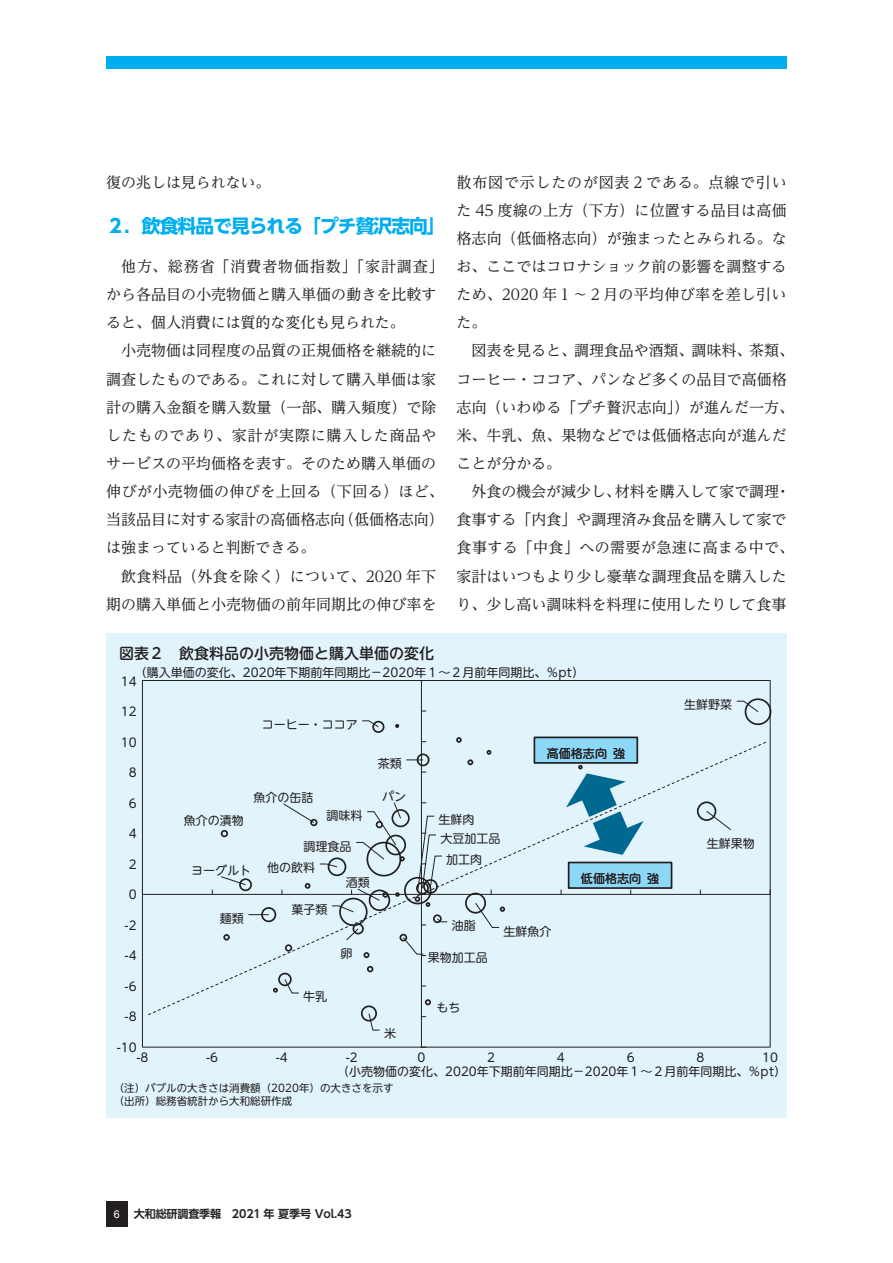
<style>
.page{position:relative;width:893px;height:1263px;background:#fff}
.page>*{position:absolute;margin:0;border:0;box-sizing:border-box;transform-origin:0 0}
.t1{font:700 18.75px "UD Shin Go Pr 6";letter-spacing:-.05em;color:#00aeef}
.t2{font:15px/28.2px "UD Reimin Pr 6";color:#231f20}
.t3{font:500 15px "UD Shin M Go Pr 6";color:#231f20}
.t4{font:12px "UD Shin M Go Pr 6";color:#231f20}
.t5{font:700 11.1px "UD Shin Go Pr 6 De";letter-spacing:-.01em;color:#231f20}
.t6{font:10.8px "Arial";color:#fff}
.t7{font:10.5px/12.8px "UD Shin M Go Pr 6";color:#231f20}
</style>
<div class="page">
<div style="left:106px;top:56px;width:681px;height:13px;background:#00aeef"></div>
<div style="left:106px;top:1201px;width:22px;height:26px;background:#231f20"></div>
<div style="left:106px;top:633px;width:681px;height:485px;background:#e1f4fc"></div>
<hr style="left:421px;top:680px;width:1px;height:367px;background:#231f20">
<hr style="left:142px;top:894px;width:628px;height:1px;background:#231f20">
<div style="left:361px;top:1005px;width:16px;height:16px;border:2px solid #231f20;border-radius:50%"></div>
<div style="left:745px;top:698px;width:26px;height:27px;border:2px solid #231f20;border-radius:50%"></div>
<svg style="left:395px;top:724px;width:4px;height:4px"></svg>
<svg style="left:456px;top:737px;width:6px;height:4px"></svg>
<div style="left:372px;top:721px;width:12px;height:12px;border:2px solid #231f20;border-radius:50%"></div>
<svg style="left:368px;top:1016px;width:12px;height:14px"></svg>
<svg style="left:736px;top:701px;width:23px;height:11px"></svg>
<svg style="left:362px;top:720px;width:17px;height:7px"></svg>
<svg style="left:145px;top:741px;width:622px;height:275px"></svg>
<svg style="left:560px;top:765px;width:89px;height:92px"></svg>
<div style="left:569px;top:862px;width:103px;height:26px;background:#8dd7f7"></div>
<div style="left:568px;top:862px;width:104px;height:27px;border:2px solid #231f20"></div>
<div style="left:534px;top:737px;width:103px;height:26px;background:#8dd7f7"></div>
<div style="left:534px;top:736px;width:104px;height:28px;border:2px solid #231f20"></div>
<p class="t2" style="left:106px;top:167px;width:166px">復の兆しは見られない。</p>
<p class="t1" style="left:106px;top:211px;width:341px">２．飲食料品で見られる「プチ贅沢志向」</p>
<p class="t2" style="left:106px;top:252px;width:339px;text-indent:15px">他方、総務省「消費者物価指数」「家計調査」から各品目の小売物価と購入単価の動きを比較すると、個人消費には質的な変化も見られた。</p>
<p class="t2" style="left:106px;top:336px;width:339px;text-indent:15px">小売物価は同程度の品質の正規価格を継続的に調査したものである。これに対して購入単価は家計の購入金額を購入数量（一部、購入頻度）で除したものであり、家計が実際に購入した商品やサービスの平均価格を表す。そのため購入単価の伸びが小売物価の伸びを上回る（下回る）ほど、当該品目に対する家計の高価格志向（低価格志向）は強まっていると判断できる。</p>
<p class="t2" style="left:106px;top:561px;width:331px;text-align:right">飲食料品（外食を除く）について、2020 年下期の購入単価と小売物価の前年同期比の伸び率を</p>
<p class="t3" style="left:119px;top:641px;width:317px">図表２　飲食料品の小売物価と購入単価の変化</p>
<p class="t2" style="left:457px;top:167px;width:332px;text-align:justify">散布図で示したのが図表２である。点線で引いた 45 度線の上方（下方）に位置する品目は高価格志向（低価格志向）が強まったとみられる。なお、ここではコロナショック前の影響を調整するため、2020 年１～２月の平均伸び率を差し引いた。</p>
<p class="t2" style="left:457px;top:336px;width:339px;text-indent:15px">図表を見ると、調理食品や酒類、調味料、茶類、コーヒー・ココア、パンなど多くの品目で高価格志向（いわゆる「プチ贅沢志向」）が進んだ一方、米、牛乳、魚、果物などでは低価格志向が進んだことが分かる。</p>
<p class="t2" style="left:457px;top:477px;width:339px;text-indent:15px">外食の機会が減少し、材料を購入して家で調理・食事する「内食」や調理済み食品を購入して家で食事する「中食」への需要が急速に高まる中で、家計はいつもより少し豪華な調理食品を購入したり、少し高い調味料を料理に使用したりして食事</p>
<p class="t4" style="left:135px;top:662px;width:451px">（購入単価の変化、2020年下期前年同期比－2020年１～２月前年同期比、％pt）</p>
<p class="t4" style="left:121px;top:671px;width:17px">14</p>
<p class="t4" style="left:121px;top:702px;width:17px">12</p>
<p class="t4" style="left:121px;top:732px;width:17px">10</p>
<p class="t4" style="left:129px;top:763px;width:9px">8</p>
<p class="t4" style="left:262px;top:714px;width:97px">コーヒー・ココア</p>
<p class="t4" style="left:378px;top:753px;width:25px">茶類</p>
<p class="t4" style="left:547px;top:744px;width:80px">高価格志向強</p>
<p class="t4" style="left:684px;top:695px;width:49px">生鮮野菜</p>
<p class="t4" style="left:129px;top:793px;width:9px">6</p>
<p class="t4" style="left:129px;top:824px;width:9px">4</p>
<p class="t4" style="left:129px;top:854px;width:9px">2</p>
<p class="t4" style="left:129px;top:885px;width:9px">0</p>
<p class="t4" style="left:125px;top:915px;width:13px">-2</p>
<p class="t4" style="left:125px;top:946px;width:13px">-4</p>
<p class="t4" style="left:125px;top:976px;width:13px">-6</p>
<p class="t4" style="left:125px;top:1007px;width:13px">-8</p>
<p class="t4" style="left:184px;top:811px;width:61px">魚介の漬物</p>
<p class="t4" style="left:254px;top:787px;width:61px">魚介の缶詰</p>
<p class="t4" style="left:326px;top:805px;width:37px">調味料</p>
<p class="t4" style="left:304px;top:836px;width:49px">調理食品</p>
<p class="t4" style="left:191px;top:860px;width:61px">ヨーグルト</p>
<p class="t4" style="left:220px;top:908px;width:25px">麺類</p>
<p class="t4" style="left:267px;top:858px;width:49px">他の飲料</p>
<p class="t4" style="left:291px;top:899px;width:37px">菓子類</p>
<p class="t4" style="left:303px;top:987px;width:25px">牛乳</p>
<p class="t4" style="left:346px;top:873px;width:25px">酒類</p>
<p class="t4" style="left:341px;top:943px;width:13px">卵</p>
<p class="t4" style="left:382px;top:786px;width:26px">パン</p>
<p class="t4" style="left:384px;top:1024px;width:13px">米</p>
<p class="t4" style="left:438px;top:810px;width:37px">生鮮肉</p>
<p class="t4" style="left:446px;top:850px;width:37px">加工肉</p>
<p class="t4" style="left:440px;top:829px;width:61px">大豆加工品</p>
<p class="t4" style="left:707px;top:833px;width:49px">生鮮果物</p>
<p class="t4" style="left:452px;top:915px;width:25px">油脂</p>
<p class="t4" style="left:428px;top:948px;width:61px">果物加工品</p>
<p class="t4" style="left:437px;top:997px;width:25px">もち</p>
<p class="t4" style="left:504px;top:921px;width:49px">生鮮魚介</p>
<p class="t4" style="left:581px;top:869px;width:80px">低価格志向強</p>
<p class="t4" style="left:117px;top:1037px;width:21px">-10</p>
<p class="t4" style="left:136px;top:1048px;width:13px">-8</p>
<p class="t4" style="left:206px;top:1048px;width:13px">-6</p>
<p class="t4" style="left:276px;top:1048px;width:13px">-4</p>
<p class="t4" style="left:346px;top:1048px;width:13px">-2</p>
<p class="t4" style="left:417px;top:1048px;width:9px">0</p>
<p class="t4" style="left:487px;top:1048px;width:9px">2</p>
<p class="t4" style="left:557px;top:1048px;width:9px">4</p>
<p class="t4" style="left:627px;top:1048px;width:9px">6</p>
<p class="t4" style="left:696px;top:1048px;width:9px">8</p>
<p class="t4" style="left:762px;top:1048px;width:17px">10</p>
<p class="t4" style="left:337px;top:1062px;width:451px">（小売物価の変化、2020年下期前年同期比－2020年１～２月前年同期比、％pt）</p>
<p class="t7" style="left:114px;top:1081px;width:281px">（注）バブルの大きさは消費額（2020年）の大きさを示す（出所）総務省統計から大和総研作成</p>
<p class="t6" style="left:114px;top:1207px;width:8px">6</p>
<p class="t5" style="left:134px;top:1205px;width:219px">大和総研調査季報　2021 年 夏季号 Vol.43</p>
</div>
